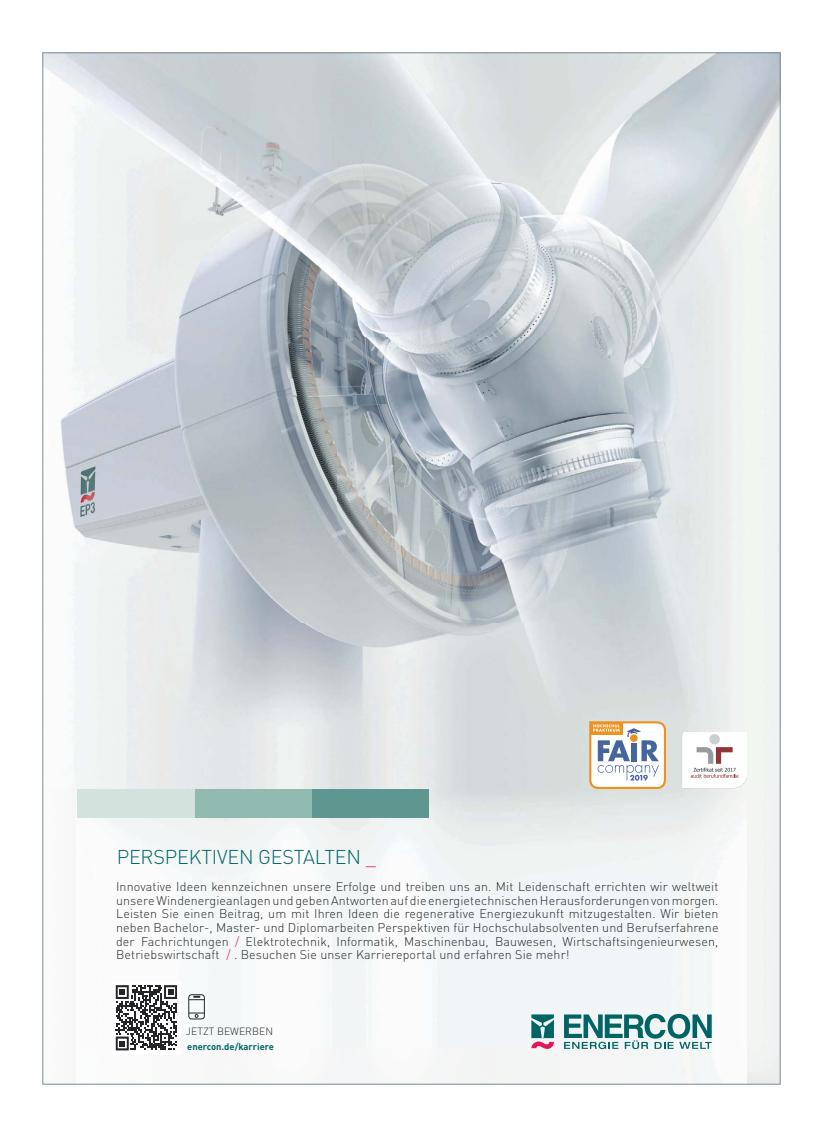
<style>
.page{position:relative;width:823px;height:1134px;background:#fff}
.page>*{position:absolute;margin:0;border:0;box-sizing:border-box;transform-origin:0 0}
.t1{font:19.8px "DIN Offc Pro Light+T42";letter-spacing:-.01em;color:#006464}
.t2{font:12.5px/13.5px "DIN Offc Pro Light+T42";letter-spacing:.01em;color:#232729;text-align:justify}
.t3{font:10.4px "DIN Offc Pro Light+T42";color:#232729}
.t4{font:9.4px "DIN Offc Pro Bold+T42";color:#006464}
.s1{color:#e01855}
</style>
<div class="page">
<img style="left:45px;top:55px;width:733px;height:735px">
<img style="left:101px;top:790px;width:644px;height:292px">
<div style="left:311px;top:790px;width:118px;height:28px;background:#5d978f"></div>
<div style="left:194px;top:790px;width:117px;height:28px;background:#91bab1"></div>
<div style="left:77px;top:790px;width:117px;height:28px;background:#d2e3de"></div>
<svg style="left:531px;top:1014px;width:22px;height:35px"></svg>
<svg style="left:563px;top:1014px;width:148px;height:35px"></svg>
<div style="left:112px;top:981px;width:69px;height:73px;background:#fff"></div>
<svg style="left:116px;top:985px;width:61px;height:65px"></svg>
<div style="left:188px;top:994px;width:16px;height:25px;border:1px solid #232729;border-radius:3px"></div>
<svg style="left:189px;top:1013px;width:15px;height:4px"></svg>
<svg style="left:189px;top:996px;width:15px;height:4px"></svg>
<svg style="left:589px;top:721px;width:76px;height:68px"></svg>
<svg style="left:681px;top:733px;width:64px;height:55px"></svg>
<h1 class="t1" style="left:117px;top:850px;width:260px">PERSPEKTIVEN GESTALTEN <span class="s1">_</span></h1>
<p class="t2" style="left:116px;top:882px;width:603px">Innovative Ideen kennzeichnen unsere Erfolge und treiben uns an. Mit Leidenschaft errichten wir weltweit unsere Windenergieanlagen und geben Antworten auf die energietechnischen Herausforderungen von morgen.<br>Leisten Sie einen Beitrag, um mit Ihren Ideen die regenerative Energiezukunft mitzugestalten. Wir bieten neben Bachelor-, Master- und Diplomarbeiten Perspektiven für Hochschulabsolventen und Berufserfahrene der Fachrichtungen <span class="s1">/</span> Elektrotechnik, Informatik, Maschinenbau, Bauwesen, Wirtschaftsingenieurwesen, Betriebswirtschaft <span class="s1">/</span> . Besuchen Sie unser Karriereportal und erfahren Sie mehr!</p>
<p class="t3" style="left:186px;top:1028px;width:88px">JETZT BEWERBEN</p>
<p class="t4" style="left:187px;top:1041px;width:88px">enercon.de/karriere</p>
</div>
